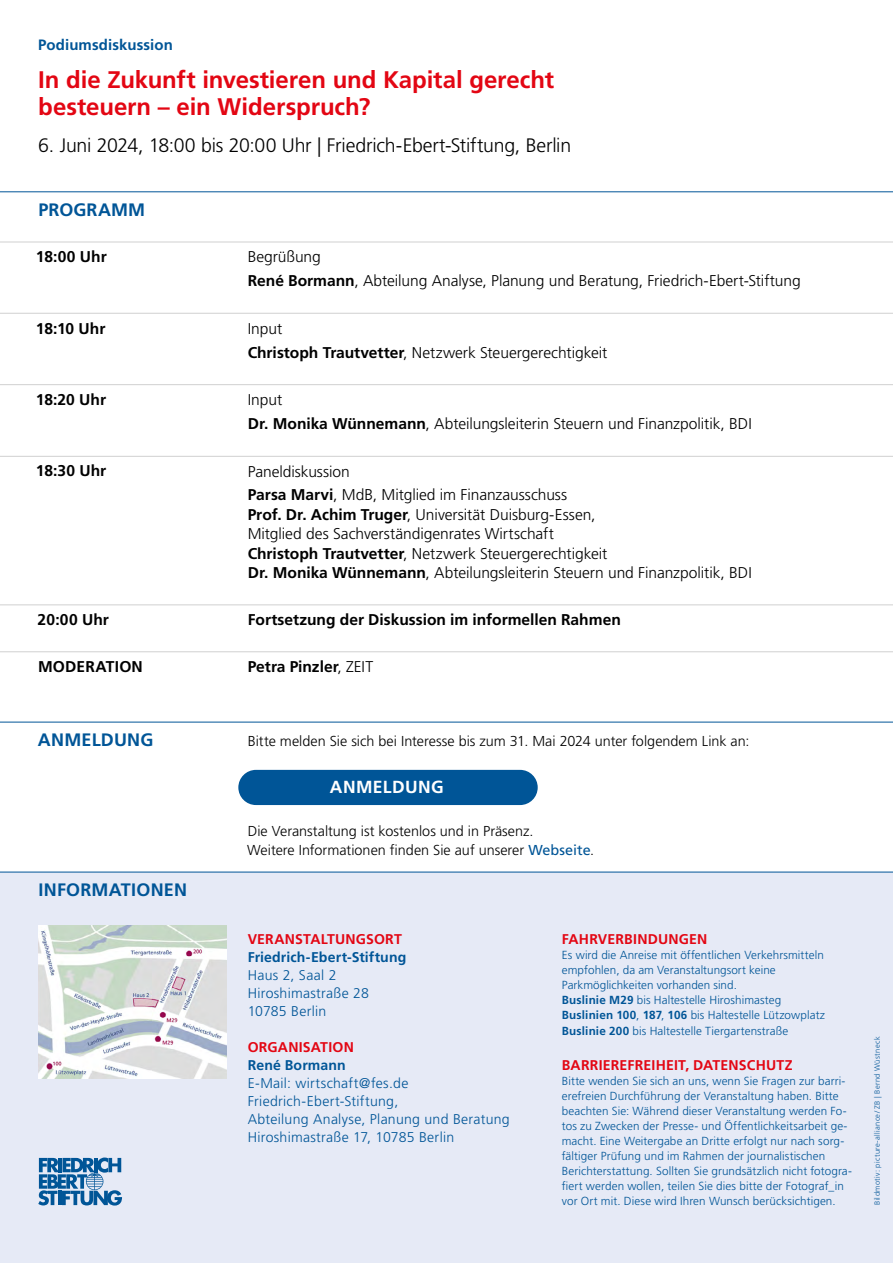
<style>
.page{position:relative;width:893px;height:1263px;background:#fff}
.page>*{position:absolute;margin:0;border:0;box-sizing:border-box;transform-origin:0 0}
.h3_Zwischenueberschrift_fett{font:700 24px/27px "Frutiger LT Pro";letter-spacing:-.005em;color:#e30613}
.h3_Zwischenueberschrift_fett-2{font:300 19.5px "Frutiger LT Pro";letter-spacing:-.01em;color:#000}
.t1{font:700 18px "Frutiger LT Pro";letter-spacing:.01em;color:#005597}
.t2{font:700 17.55px "Frutiger LT Pro";letter-spacing:.025em;color:#fff}
.FT_Light_Programm_10_4{font:300 15.6px/19.5px "Frutiger LT Pro";letter-spacing:-.005em;color:#000}
.FT_Light_Programm_10_4-2{font:700 15.6px "Frutiger LT Pro";color:#000}
.h3_Zwischenueberschrift_fett-3{font:700 15px "Frutiger LT Pro";letter-spacing:.005em;color:#005597}
.FT_Light_Anmeldung_9_6{font:300 14.4px "Frutiger LT Pro";color:#000}
.t3{font:300 14.1px/18px "Frutiger LT Pro";letter-spacing:.02em;color:#005597}
.t4{font:700 14.1px "Frutiger LT Pro";letter-spacing:.015em;color:#e30613}
.t5{font:700 14.1px/18px "Frutiger LT Pro";letter-spacing:.01em;color:#005597}
.t6{font:300 11.7px/15px "Frutiger LT Pro";letter-spacing:.005em;color:#005597}
.t7{font:300 7.5px "Frutiger LT Pro";letter-spacing:.045em;color:#005597}
.s1{font-weight:700}
.s2{font-weight:300}
.s3{font-weight:400;color:#005597}
</style>
<div class="page">
<hr style="left:0;top:191px;width:893px;height:1px;background:#005597">
<hr style="left:0;top:242px;width:893px;height:1px;background:#d0d0d0">
<hr style="left:0;top:313px;width:893px;height:1px;background:#d0d0d0">
<hr style="left:0;top:384px;width:893px;height:1px;background:#d0d0d0">
<hr style="left:0;top:604px;width:893px;height:1px;background:#d0d0d0">
<hr style="left:0;top:456px;width:893px;height:1px;background:#d0d0d0">
<hr style="left:0;top:651px;width:893px;height:1px;background:#d0d0d0">
<hr style="left:0;top:722px;width:893px;height:1px;background:#005597">
<div style="left:238px;top:770px;width:300px;height:35px;background:#005597;border-radius:18px"></div>
<div style="left:0;top:872px;width:893px;height:391px;background:#e6eaf6"></div>
<img style="left:38px;top:926px;width:188px;height:153px">
<svg style="left:38px;top:1157px;width:84px;height:48px;background:#6596c0"></svg>
<h2 class="h3_Zwischenueberschrift_fett-3" style="left:38px;top:36px;width:136px">Podiumsdiskussion</h2>
<h2 class="h3_Zwischenueberschrift_fett" style="left:38px;top:66px;width:517px">In die Zukunft investieren und Kapital gerecht besteuern – ein Widerspruch?</h2>
<h2 class="h3_Zwischenueberschrift_fett-2" style="left:38px;top:134px;width:534px">6. Juni 2024, 18:00 bis 20:00 Uhr | Friedrich-Ebert-Stiftung, Berlin</h2>
<p class="t1" style="left:38px;top:199px;width:108px">PROGRAMM</p>
<p class="FT_Light_Programm_10_4-2" style="left:36px;top:248px;width:72px">18:00 Uhr</p>
<p class="FT_Light_Programm_10_4" style="left:248px;top:247px;width:75px">Begrüßung</p>
<p class="FT_Light_Programm_10_4" style="left:248px;top:271px;width:554px"><span class="s1">René Bormann</span>, Abteilung Analyse, Planung und Beratung, Friedrich-Ebert-Stiftung</p>
<p class="FT_Light_Programm_10_4-2" style="left:36px;top:319px;width:71px">18:10 Uhr</p>
<p class="FT_Light_Programm_10_4" style="left:248px;top:319px;width:36px">Input</p>
<p class="FT_Light_Programm_10_4" style="left:248px;top:343px;width:361px"><span class="s1">Christoph Trautvetter</span>, Netzwerk Steuergerechtigkeit</p>
<p class="FT_Light_Programm_10_4-2" style="left:36px;top:390px;width:72px">18:20 Uhr</p>
<p class="FT_Light_Programm_10_4" style="left:248px;top:390px;width:36px">Input</p>
<p class="FT_Light_Programm_10_4" style="left:248px;top:414px;width:506px"><span class="s1">Dr. Monika Wünnemann</span>, Abteilungsleiterin Steuern und Finanzpolitik, BDI</p>
<p class="FT_Light_Programm_10_4-2" style="left:36px;top:462px;width:72px">18:30 Uhr</p>
<p class="FT_Light_Programm_10_4" style="left:248px;top:461px;width:104px">Paneldiskussion</p>
<p class="FT_Light_Programm_10_4" style="left:248px;top:485px;width:321px"><span class="s1">Parsa Marvi</span>, MdB, Mitglied im Finanzausschuss</p>
<p class="FT_Light_Programm_10_4" style="left:248px;top:505px;width:349px"><span class="s1">Prof. Dr. Achim Truger</span>, Universität Duisburg-Essen,<br>Mitglied des Sachverständigenrates Wirtschaft</p>
<p class="FT_Light_Programm_10_4" style="left:248px;top:544px;width:361px"><span class="s1">Christoph Trautvetter</span>, Netzwerk Steuergerechtigkeit</p>
<p class="FT_Light_Programm_10_4" style="left:248px;top:563px;width:506px"><span class="s1">Dr. Monika Wünnemann</span>, Abteilungsleiterin Steuern und Finanzpolitik, BDI</p>
<p class="FT_Light_Programm_10_4-2" style="left:38px;top:610px;width:73px">20:00 Uhr</p>
<p class="FT_Light_Programm_10_4-2" style="left:248px;top:610px;width:375px">Fortsetzung der Diskussion im informellen Rahmen</p>
<p class="FT_Light_Programm_10_4-2" style="left:38px;top:657px;width:106px">MODERATION</p>
<p class="FT_Light_Programm_10_4-2" style="left:248px;top:657px;width:127px">Petra Pinzler<span class="s2">, ZEIT</span></p>
<p class="t1" style="left:38px;top:729px;width:117px">ANMELDUNG</p>
<p class="FT_Light_Anmeldung_9_6" style="left:248px;top:733px;width:503px">Bitte melden Sie sich bei Interesse bis zum 31. Mai 2024 unter folgendem Link an:</p>
<p class="t2" style="left:330px;top:776px;width:115px">ANMELDUNG</p>
<p class="t1" style="left:38px;top:879px;width:150px">INFORMATIONEN</p>
<p class="FT_Light_Anmeldung_9_6" style="left:248px;top:822px;width:287px">Die Veranstaltung ist kostenlos und in Präsenz.</p>
<p class="FT_Light_Anmeldung_9_6" style="left:247px;top:842px;width:348px">Weitere Informationen finden Sie auf unserer <span class="s3">Webseite</span>.</p>
<p class="t4" style="left:248px;top:930px;width:156px">VERANSTALTUNGSORT</p>
<p class="t5" style="left:248px;top:948px;width:160px">Friedrich-Ebert-Stiftung<br><span class="s2">Haus 2, Saal 2</span></p>
<p class="t3" style="left:248px;top:984px;width:123px">Hiroshimastraße 28</p>
<p class="t3" style="left:248px;top:1002px;width:80px">10785 Berlin</p>
<p class="t4" style="left:248px;top:1038px;width:108px">ORGANISATION</p>
<p class="t3" style="left:248px;top:1056px;width:162px"><span class="s1">René Bormann<br></span>E-Mail: wirtschaft@fes.de</p>
<p class="t3" style="left:248px;top:1092px;width:152px">Friedrich-Ebert-Stiftung,</p>
<p class="t3" style="left:248px;top:1110px;width:263px">Abteilung Analyse, Planung und Beratung</p>
<p class="t3" style="left:248px;top:1128px;width:208px">Hiroshimastraße 17, 10785 Berlin</p>
<p class="t4" style="left:562px;top:930px;width:147px">FAHRVERBINDUNGEN</p>
<p class="t6" style="left:562px;top:947px;width:263px">Es wird die Anreise mit öffentlichen Verkehrsmitteln empfohlen, da am Veranstaltungsort keine Parkmöglichkeiten vorhanden sind.<br><span class="s1">Buslinie M29</span> bis Haltestelle Hiroshimasteg</p>
<p class="t6" style="left:562px;top:1007px;width:265px"><span class="s1">Buslinien 100</span>, <span class="s1">187</span>, <span class="s1">106</span> bis Haltestelle Lützowplatz</p>
<p class="t6" style="left:562px;top:1024px;width:228px"><span class="s1">Buslinie 200</span> bis Haltestelle Tiergartenstraße</p>
<p class="t4" style="left:562px;top:1056px;width:232px">BARRIEREFREIHEIT, DATENSCHUTZ</p>
<p class="t6" style="left:562px;top:1073px;width:292px">Bitte wenden Sie sich an uns, wenn Sie Fragen zur barri&shy;erefreien Durchführung der Veranstaltung haben. Bitte beachten Sie: Während dieser Veranstaltung werden Fo&shy;tos zu Zwecken der Presse- und Öffentlichkeitsarbeit ge&shy;macht. Eine Weitergabe an Dritte erfolgt nur nach sorg&shy;fältiger Prüfung und im Rahmen der journalistischen Berichterstattung. Sollten Sie grundsätzlich nicht fotogra&shy;fiert werden wollen, teilen Sie dies bitte der Fotograf_in vor Ort mit. Diese wird Ihren Wunsch berücksichtigen.</p>
<p class="t7" style="left:873px;top:1205px;width:170px;rotate:-90deg">Bildmotiv: picture-alliance/ ZB | Bernd Wüstneck</p>
</div>
